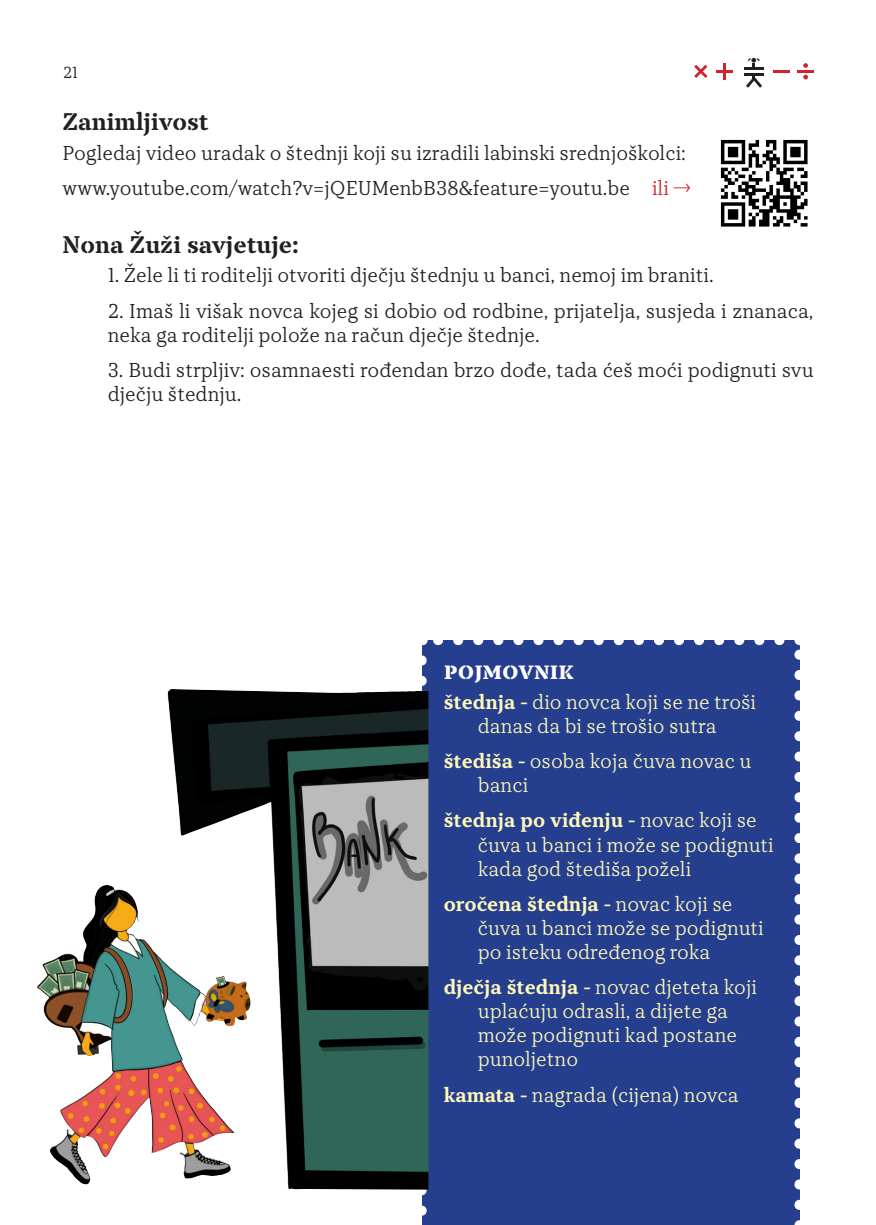
<style>
.page{position:relative;width:876px;height:1225px;background:#fff}
.page>*{position:absolute;margin:0;border:0;box-sizing:border-box;transform-origin:0 0}
.naslov{font:700 24px "TT Tricks Stencil";color:#231f20}
.naslov-2{font:700 24px "TT Tricks Stencil";color:#fff}
.tekst{font:300 20px/24px "TT Tricks";color:#231f20}
.pojmovnik{font:300 20px/24px "TT Tricks";color:#fff9ba}
.t1{font:300 16px "TT Tricks";color:#231f20}
.s1{color:#d1232a}
.s2{font-weight:700}
</style>
<div class="page">
<hr style="left:744px;top:67px;width:20px;height:3px;background:#231f20">
<hr style="left:716px;top:70px;width:16px;height:3px;background:#d1232a">
<hr style="left:773px;top:70px;width:16px;height:3px;background:#d1232a">
<hr style="left:798px;top:70px;width:16px;height:3px;background:#d1232a">
<hr style="left:723px;top:63px;width:3px;height:16px;background:#d1232a">
<svg style="left:694px;top:65px;width:13px;height:13px"></svg>
<hr style="left:744px;top:73px;width:20px;height:3px;background:#231f20">
<svg style="left:803px;top:63px;width:5px;height:5px"></svg>
<svg style="left:803px;top:75px;width:5px;height:4px"></svg>
<svg style="left:746px;top:58px;width:16px;height:30px"></svg>
<img style="left:720px;top:139px;width:88px;height:88px">
<div style="left:422px;top:640px;width:377px;height:585px;background:#253f8e"></div>
<svg style="left:433px;top:640px;width:346px;height:5px"></svg>
<svg style="left:417px;top:660px;width:10px;height:556px"></svg>
<svg style="left:794px;top:640px;width:6px;height:585px"></svg>
<img style="left:37px;top:689px;width:391px;height:500px">
<p class="t1" style="left:63px;top:63px;width:16px">21</p>
<p class="naslov" style="left:62px;top:107px;width:148px">Zanimljivost</p>
<p class="tekst" style="left:62px;top:141px;width:625px">Pogledaj video uradak o štednji koji su izradili labinski srednjoškolci:</p>
<p class="tekst" style="left:62px;top:176px;width:630px">www.youtube.com/watch?v=jQEUMenbB38&amp;feature=youtu.be <span class="s1">ili —›</span></p>
<p class="naslov" style="left:62px;top:229px;width:238px">Nona Žuži savjetuje:</p>
<p class="tekst" style="left:108px;top:263px;width:607px">1. Žele li ti roditelji otvoriti dječju štednju u banci, nemoj im braniti.</p>
<p class="tekst" style="left:108px;top:298px;width:707px">2. Imaš li višak novca kojeg si dobio od rodbine, prijatelja, susjeda i znanaca, neka ga roditelji polože na račun dječje štednje.</p>
<p class="tekst" style="left:108px;top:358px;width:707px">3. Budi strpljiv: osamnaesti rođendan brzo dođe, tada ćeš moći podignuti svu dječju štednju.</p>
<p class="naslov-2" style="left:444px;top:656px;width:131px">pojmovnik</p>
<p class="pojmovnik" style="left:444px;top:689px;width:314px;text-align:center"><span class="s2">štednja -</span> dio novca koji se ne troši danas da bi se trošio sutra</p>
<p class="pojmovnik" style="left:478px;top:749px;width:275px;text-indent:-34px"><span class="s2">štediša -</span> osoba koja čuva novac u banci</p>
<p class="pojmovnik" style="left:478px;top:808px;width:297px;text-indent:-34px"><span class="s2">štednja po viđenju -</span> novac koji se čuva u banci i može se podignuti kada god štediša poželi</p>
<p class="pojmovnik" style="left:478px;top:891px;width:287px;text-indent:-34px"><span class="s2">oročena štednja -</span> novac koji se čuva u banci može se podignuti po isteku određenog roka</p>
<p class="pojmovnik" style="left:478px;top:975px;width:281px;text-indent:-34px"><span class="s2">dječja štednja -</span> novac djeteta koji uplaćuju odrasli, a dijete ga može podignuti kad postane punoljetno</p>
<p class="pojmovnik" style="left:444px;top:1082px;width:296px"><span class="s2">kamata -</span> nagrada (cijena) novca</p>
</div>
